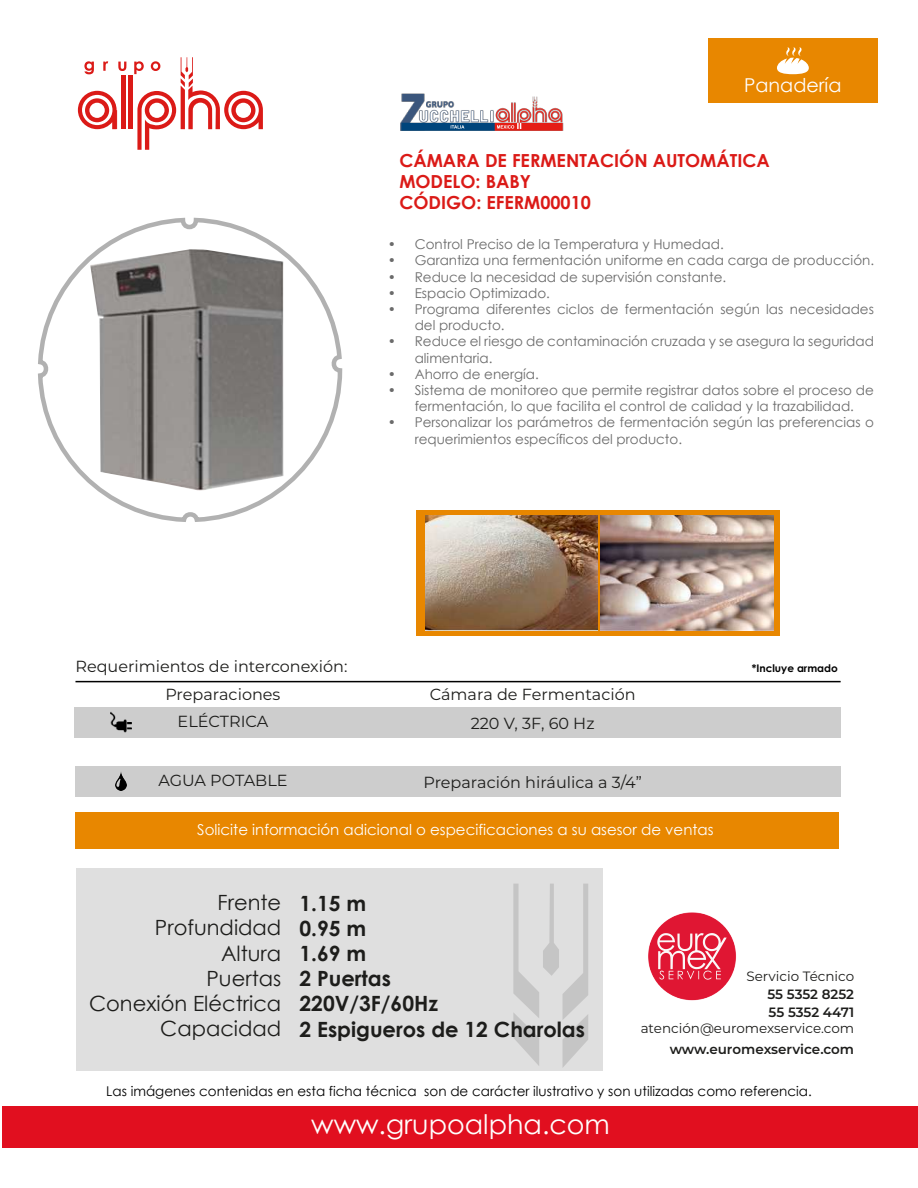
<style>
.page{position:relative;width:918px;height:1188px;background:#fff}
.page>*{position:absolute;margin:0;border:0;box-sizing:border-box;transform-origin:0 0}
.t1{font:27px "Century Gothic";color:#fffffd}
.t2{font:700 21px/25.2px "Century Gothic";color:#1d1d1b}
.t3{font:21px/25.2px "Century Gothic";color:#1d1d1b;text-align:right}
.t4{font:19.2px "Century Gothic";color:#fff}
.t5{font:700 18px/21px "Century Gothic";color:#db1a17}
.t6{font:16.05px/27.9px "Montserrat";color:#1d1d1b}
.t7{font:15px "Century Gothic";color:#fff}
.t8{font:13.5px/16.2px "Century Gothic";color:#6b6b6b}
.t9{font:13.5px "Century Gothic";color:#000}
.t10{font:13.5px "Montserrat";color:#1d1d1b}
.t11{font:600 13.5px/17.7px "Montserrat";letter-spacing:-.005em;color:#1d1d1b}
.t12{font:700 10.5px "Century Gothic Pro";color:#000}
</style>
<div class="page">
<svg style="left:38px;top:217px;width:305px;height:305px"></svg>
<div style="left:75px;top:812px;width:764px;height:36px;background:#e88700"></div>
<div style="left:77px;top:868px;width:526px;height:202px;background:#dfdfdf"></div>
<div style="left:2px;top:1106px;width:916px;height:42px;background:#e10f1f"></div>
<hr style="left:121px;top:76px;width:4px;height:53px;background:#db1a17">
<hr style="left:129px;top:76px;width:4px;height:53px;background:#db1a17">
<svg style="left:78px;top:91px;width:39px;height:38px"></svg>
<svg style="left:84px;top:61px;width:10px;height:13px"></svg>
<svg style="left:103px;top:61px;width:5px;height:10px"></svg>
<svg style="left:118px;top:62px;width:8px;height:9px"></svg>
<svg style="left:134px;top:57px;width:129px;height:93px"></svg>
<svg style="left:513px;top:884px;width:75px;height:183px"></svg>
<img style="left:648px;top:912px;width:88px;height:89px">
<div style="left:708px;top:39px;width:170px;height:64px;background:#e88700"></div>
<svg style="left:777px;top:47px;width:32px;height:27px"></svg>
<div style="left:416px;top:510px;width:363px;height:125px;background:#e88700"></div>
<img style="left:425px;top:515px;width:173px;height:116px">
<img style="left:601px;top:516px;width:172px;height:115px">
<img style="left:90px;top:249px;width:193px;height:242px">
<img style="left:400px;top:93px;width:164px;height:38px">
<hr style="left:75px;top:681px;width:766px;height:1px;background:#000">
<div style="left:74px;top:707px;width:767px;height:31px;background:#cdcdcd"></div>
<div style="left:75px;top:766px;width:766px;height:31px;background:#cdcdcd"></div>
<img style="left:110px;top:711px;width:22px;height:22px">
<img style="left:115px;top:772px;width:11px;height:18px">
<h3 class="t4" style="left:744px;top:72px;width:99px">Panadería</h3>
<h3 class="t5" style="left:399px;top:150px;width:372px">CÁMARA DE FERMENTACIÓN AUTOMÁTICA<br>MODELO: BABY<br>CÓDIGO: EFERM00010</h3>
<p class="t8" style="left:388px;top:236px;width:338px">• Control Preciso de la Temperatura y Humedad.</p>
<p class="t8" style="left:388px;top:252px;width:488px">• Garantiza una fermentación uniforme en cada carga de producción.</p>
<p class="t8" style="left:388px;top:268px;width:340px">• Reduce la necesidad de supervisión constante.</p>
<p class="t8" style="left:388px;top:285px;width:164px">• Espacio Optimizado.</p>
<p class="t8" style="left:415px;top:301px;width:461px;text-indent:-27px">• Programa diferentes ciclos de fermentación según las necesidades del producto.</p>
<p class="t8" style="left:415px;top:333px;width:461px;text-indent:-27px">• Reduce el riesgo de contaminación cruzada y se asegura la seguridad alimentaria.</p>
<p class="t8" style="left:388px;top:366px;width:153px">• Ahorro de energía.</p>
<p class="t8" style="left:388px;top:382px;width:488px;text-align:center">• Sistema de monitoreo que permite registrar datos sobre el proceso de fermentación, lo que facilita el control de calidad y la trazabilidad.</p>
<p class="t8" style="left:415px;top:414px;width:461px;text-indent:-27px">• Personalizar los parámetros de fermentación según las preferencias o requerimientos específicos del producto.</p>
<p class="t6" style="left:165px;top:652px;width:184px;text-indent:-90px">Requerimientos de interconexión:<br>Preparaciones</p>
<p class="t6" style="left:430px;top:680px;width:207px">Cámara de Fermentación</p>
<p class="t12" style="left:752px;top:662px;width:87px">*Incluye armado</p>
<p class="t6" style="left:178px;top:707px;width:92px">ELÉCTRICA</p>
<p class="t6" style="left:471px;top:709px;width:125px">220 V, 3F, 60 Hz</p>
<p class="t6" style="left:158px;top:766px;width:131px">AGUA POTABLE</p>
<p class="t6" style="left:424px;top:768px;width:220px">Preparación hiráulica a 3/4”</p>
<p class="t7" style="left:197px;top:819px;width:518px">Solicite información adicional o especificaciones a su asesor de ventas</p>
<h2 class="t3" style="left:89px;top:890px;width:194px">Frente<br>Profundidad<br>Altura<br>Puertas<br>Conexión Eléctrica<br>Capacidad</h2>
<h2 class="t2" style="left:299px;top:889px;width:287px">1.15 m<br>0.95 m<br>1.69 m<br>2 Puertas<br>220V/3F/60Hz<br>2 Espigueros de 12 Charolas</h2>
<p class="t10" style="left:746px;top:967px;width:109px">Servicio Técnico</p>
<p class="t11" style="left:767px;top:985px;width:88px">55 5352 8252<br>55 5352 4471</p>
<p class="t10" style="left:641px;top:1019px;width:215px">atención@euromexservice.com</p>
<p class="t11" style="left:670px;top:1039px;width:186px">www.euromexservice.com</p>
<p class="t9" style="left:106px;top:1082px;width:707px">Las imágenes contenidas en esta ficha técnica son de carácter ilustrativo y son utilizadas como referencia.</p>
<h1 class="t1" style="left:311px;top:1106px;width:300px">www.grupoalpha.com</h1>
</div>
